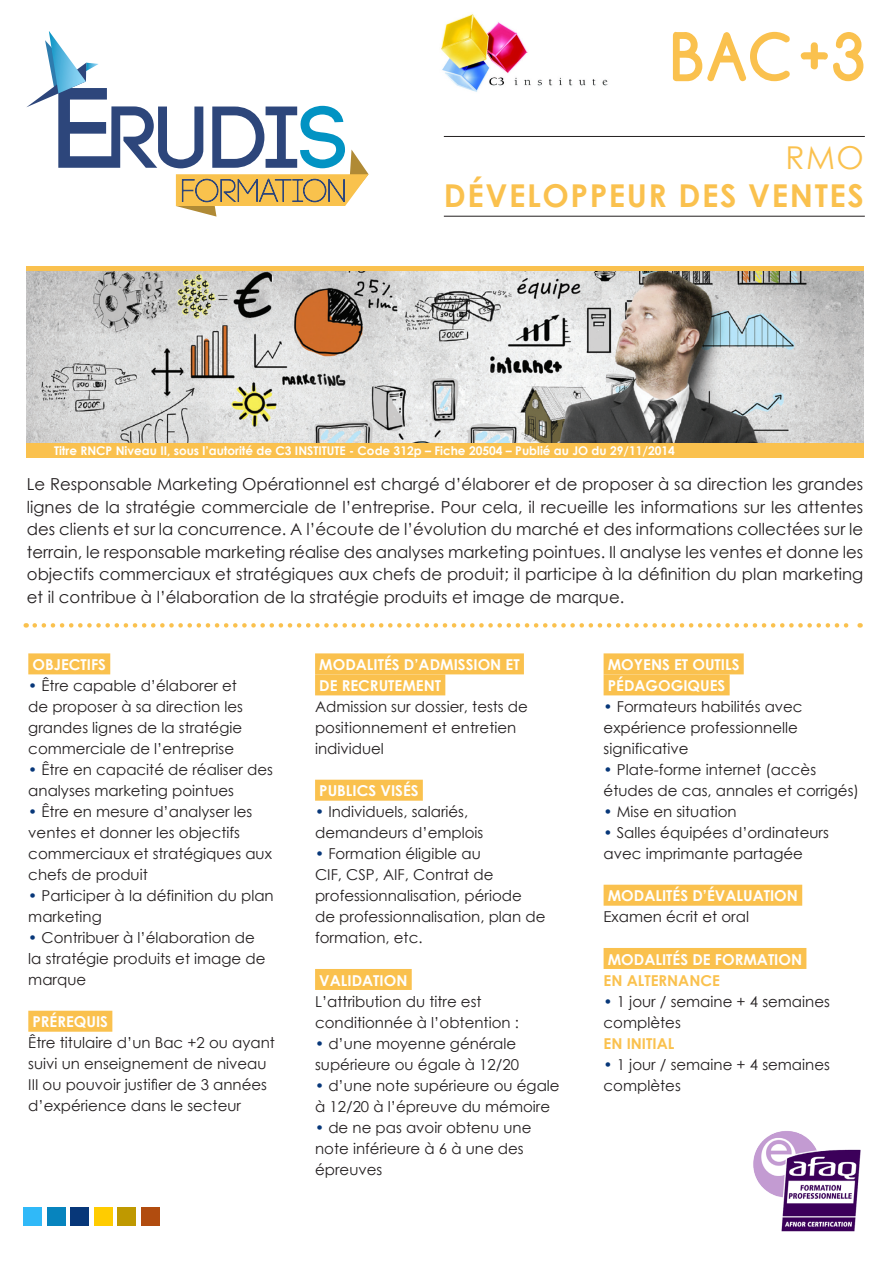
<style>
.page{position:relative;width:893px;height:1263px;background:#fff}
.page>*{position:absolute;margin:0;border:0;box-sizing:border-box;transform-origin:0 0}
.t1{font:700 67.5px "Comfortaa";color:#fac14e}
.t2{font:700 31.5px "Century Gothic";letter-spacing:.05em;color:#fac14e}
.t3{font:31.5px "Century Gothic";color:#fac14e}
.t4{font:16.5px/22.5px "Century Gothic";color:#231f20;text-align:justify}
.t5{font:15px/21px "Century Gothic";color:#231f20}
.t6{font:700 15px "Century Gothic";color:#fff}
.t7{font:700 15px "Century Gothic";color:#fac14e}
.t8{font:700 12px "Century Gothic";color:#fff}
.s1{color:#073779}
</style>
<div class="page">
<img style="left:26px;top:270px;width:838px;height:173px">
<svg style="left:26px;top:31px;width:343px;height:186px"></svg>
<hr style="left:444px;top:216px;width:421px;height:1px;background:#231f20">
<hr style="left:444px;top:136px;width:421px;height:1px;background:#231f20">
<svg style="left:35px;top:623px;width:826px;height:5px"></svg>
<div style="left:28px;top:653px;width:82px;height:21px;background:#fac14e"></div>
<div style="left:28px;top:1011px;width:84px;height:21px;background:#fac14e"></div>
<div style="left:315px;top:653px;width:209px;height:21px;background:#fac14e"></div>
<div style="left:315px;top:674px;width:130px;height:21px;background:#fac14e"></div>
<div style="left:315px;top:780px;width:108px;height:21px;background:#fac14e"></div>
<div style="left:315px;top:969px;width:97px;height:21px;background:#fac14e"></div>
<div style="left:604px;top:653px;width:140px;height:21px;background:#fac14e"></div>
<div style="left:604px;top:674px;width:126px;height:21px;background:#fac14e"></div>
<div style="left:604px;top:885px;width:198px;height:21px;background:#fac14e"></div>
<div style="left:604px;top:948px;width:202px;height:21px;background:#fac14e"></div>
<div style="left:26px;top:443px;width:838px;height:15px;background:#fac14e"></div>
<hr style="left:26px;top:266px;width:838px;height:4px;background:#fac14e">
<img style="left:441px;top:14px;width:167px;height:78px">
<img style="left:753px;top:1131px;width:108px;height:101px">
<div style="left:23px;top:1207px;width:19px;height:18px;background:#30b9f8"></div>
<div style="left:47px;top:1207px;width:18px;height:18px;background:#0784be"></div>
<div style="left:71px;top:1207px;width:18px;height:18px;background:#073779"></div>
<div style="left:141px;top:1207px;width:19px;height:18px;background:#b14c0f"></div>
<div style="left:118px;top:1207px;width:18px;height:18px;background:#bf9900"></div>
<div style="left:94px;top:1207px;width:18px;height:18px;background:#fc0"></div>
<p class="t1" style="left:673px;top:18px;width:193px">BAC+3</p>
<p class="t3" style="left:785px;top:136px;width:80px">RMO</p>
<p class="t2" style="left:444px;top:172px;width:422px">DÉVELOPPEUR DES VENTES</p>
<p class="t8" style="left:54px;top:442px;width:622px">Titre RNCP Niveau II, sous l’autorité de C3 INSTITUTE - Code 312p – Fiche 20504 – Publié au JO du 29/11/2014</p>
<p class="t4" style="left:27px;top:473px;width:838px">Le Responsable Marketing Opérationnel est chargé d’élaborer et de proposer à sa direction les grandes lignes de la stratégie commerciale de l’entreprise. Pour cela, il recueille les informations sur les attentes des clients et sur la concurrence. A l’écoute de l’évolution du marché et des informations collectées sur le terrain, le responsable marketing réalise des analyses marketing pointues. Il analyse les ventes et donne les objectifs commerciaux et stratégiques aux chefs de produit; il participe à la définition du plan marketing et il contribue à l’élaboration de la stratégie produits et image de marque.</p>
<p class="t6" style="left:33px;top:653px;width:75px">OBJECTIFS</p>
<p class="t5" style="left:28px;top:675px;width:216px"><span class="s1">•</span> Être capable d’élaborer et de proposer à sa direction les grandes lignes de la stratégie commerciale de l’entreprise</p>
<p class="t5" style="left:28px;top:759px;width:246px"><span class="s1">•</span> Être en capacité de réaliser des analyses marketing pointues</p>
<p class="t5" style="left:28px;top:801px;width:245px"><span class="s1">•</span> Être en mesure d’analyser les ventes et donner les objectifs commerciaux et stratégiques aux chefs de produit</p>
<p class="t5" style="left:28px;top:885px;width:247px"><span class="s1">•</span> Participer à la définition du plan marketing</p>
<p class="t5" style="left:28px;top:927px;width:239px"><span class="s1">•</span> Contribuer à l’élaboration de la stratégie produits et image de marque</p>
<p class="t6" style="left:33px;top:1011px;width:77px">PRÉREQUIS</p>
<p class="t5" style="left:28px;top:1032px;width:248px">Être titulaire d’un Bac +2 ou ayant suivi un enseignement de niveau<br>III ou pouvoir justifier de 3 années d’expérience dans le secteur</p>
<p class="t6" style="left:319px;top:653px;width:202px">MODALITÉS D’ADMISSION ET</p>
<p class="t6" style="left:319px;top:674px;width:123px">DE RECRUTEMENT</p>
<p class="t5" style="left:315px;top:696px;width:214px">Admission sur dossier, tests de positionnement et entretien individuel</p>
<p class="t6" style="left:319px;top:780px;width:101px">PUBLICS VISÉS</p>
<p class="t5" style="left:315px;top:801px;width:170px"><span class="s1">•</span> Individuels, salariés, demandeurs d’emplois</p>
<p class="t5" style="left:315px;top:843px;width:232px"><span class="s1">•</span> Formation éligible au<br>CIF, CSP, AIF, Contrat de professionnalisation, période de professionnalisation, plan de formation, etc.</p>
<p class="t6" style="left:319px;top:969px;width:90px">VALIDATION</p>
<p class="t5" style="left:315px;top:990px;width:205px">L’attribution du titre est conditionnée à l’obtention :</p>
<p class="t5" style="left:315px;top:1032px;width:206px"><span class="s1">•</span> d’une moyenne générale supérieure ou égale à 12/20</p>
<p class="t5" style="left:315px;top:1074px;width:246px"><span class="s1">•</span> d’une note supérieure ou égale à 12/20 à l’épreuve du mémoire</p>
<p class="t5" style="left:315px;top:1116px;width:218px"><span class="s1">•</span> de ne pas avoir obtenu une note inférieure à 6 à une des épreuves</p>
<p class="t6" style="left:608px;top:653px;width:133px">MOYENS ET OUTILS</p>
<p class="t6" style="left:608px;top:674px;width:119px">PÉDAGOGIQUES</p>
<p class="t5" style="left:604px;top:696px;width:201px"><span class="s1">•</span> Formateurs habilités avec expérience professionnelle significative</p>
<p class="t5" style="left:604px;top:759px;width:257px"><span class="s1">•</span> Plate-forme internet (accès études de cas, annales et corrigés)</p>
<p class="t5" style="left:604px;top:801px;width:135px"><span class="s1">•</span> Mise en situation</p>
<p class="t5" style="left:604px;top:822px;width:227px"><span class="s1">•</span> Salles équipées d’ordinateurs avec imprimante partagée</p>
<p class="t6" style="left:608px;top:885px;width:192px">MODALITÉS D’ÉVALUATION</p>
<p class="t5" style="left:604px;top:906px;width:147px">Examen écrit et oral</p>
<p class="t6" style="left:608px;top:948px;width:196px">MODALITÉS DE FORMATION</p>
<p class="t7" style="left:604px;top:969px;width:118px">EN ALTERNANCE</p>
<p class="t5" style="left:604px;top:990px;width:228px"><span class="s1">•</span> 1 jour / semaine + 4 semaines complètes</p>
<p class="t7" style="left:604px;top:1032px;width:72px">EN INITIAL</p>
<p class="t5" style="left:604px;top:1053px;width:228px"><span class="s1">•</span> 1 jour / semaine + 4 semaines complètes</p>
</div>
